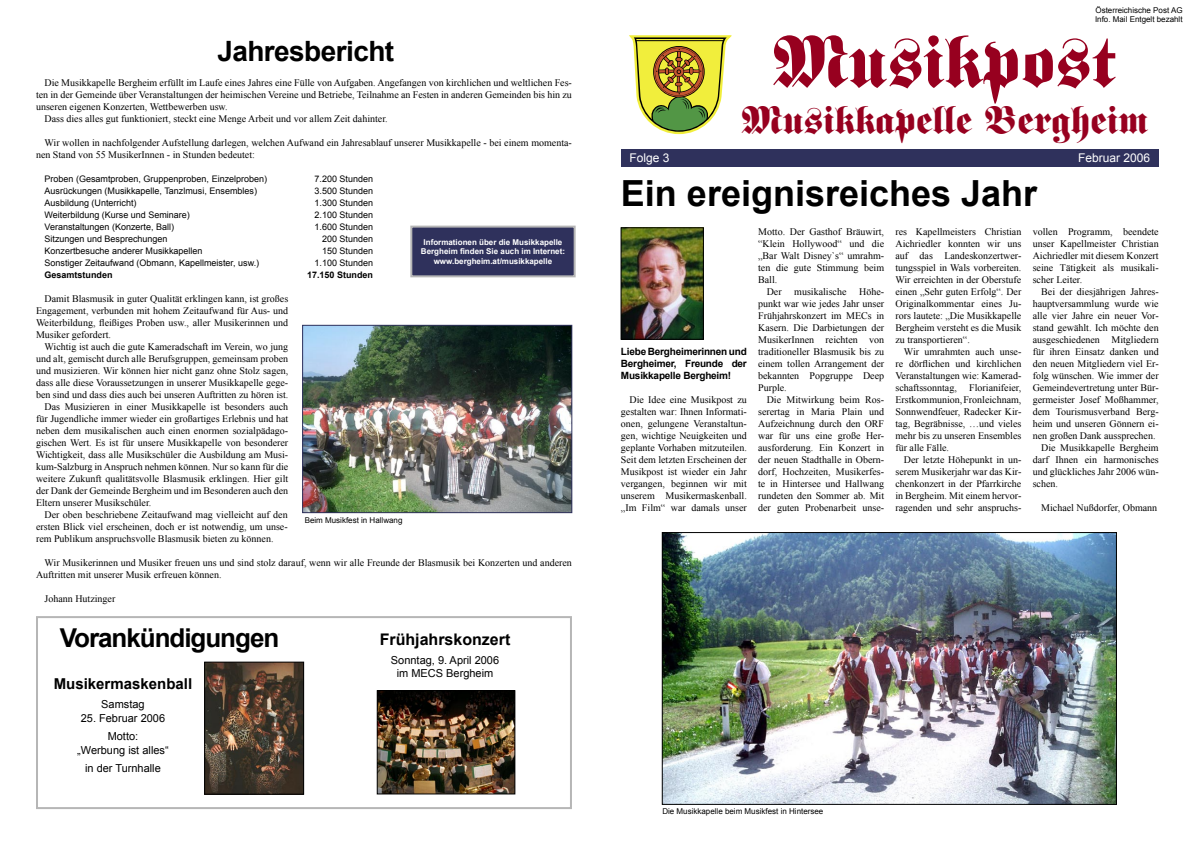
<style>
.page{position:relative;width:1191px;height:842px;background:#fff}
.page>*{position:absolute;margin:0;border:0;box-sizing:border-box;transform-origin:0 0}
.t1{font:72px "Frankenstein Plain";color:#97001f}
.t2{font:39px "Frankenstein Plain";color:#97001f}
.t3{font:700 36px "Arial";color:#000}
.t4{font:700 28px "Arial";letter-spacing:-.02em;color:#000}
.t5{font:700 26px "Arial";letter-spacing:-.04em;color:#000}
.t6{font:700 16px "Arial";color:#000}
.t7{font:700 15px "Arial";color:#000}
.t8{font:12px "Arial";color:#fff}
.t9{font:11px/13.2px "Arial";color:#000;text-align:center}
.t10{font:10px/12px "Times New Roman";color:#000;text-align:justify}
.t11{font:700 10px/12px "Arial";letter-spacing:-.02em;color:#000;text-align:justify}
.t12{font:9px "Arial";color:#000}
.t13{font:700 9px "Arial";color:#000}
.t14{font:8px "Arial";color:#000}
.t15{font:700 8px/9.6px "Arial";color:#fff;text-align:center}
</style>
<div class="page">
<div style="left:411px;top:227px;width:163px;height:49px;background:#2f315c"></div>
<div style="left:410px;top:226px;width:165px;height:51px;border:2px solid #b6b6b6"></div>
<div style="left:36px;top:616px;width:536px;height:193px;border:2px solid #b6b6b6"></div>
<img style="left:379px;top:692px;width:134px;height:100px">
<div style="left:377px;top:690px;width:138px;height:104px;border:1px solid #000"></div>
<img style="left:206px;top:664px;width:96px;height:128px">
<div style="left:204px;top:662px;width:100px;height:132px;border:1px solid #000"></div>
<img style="left:304px;top:327px;width:266px;height:184px">
<div style="left:302px;top:325px;width:270px;height:188px;border:1px solid #2f315c"></div>
<svg style="left:629px;top:35px;width:102px;height:99px"></svg>
<img style="left:623px;top:230px;width:78px;height:107px">
<div style="left:621px;top:228px;width:82px;height:111px;border:1px solid #000"></div>
<img style="left:664px;top:534px;width:450px;height:268px">
<div style="left:662px;top:532px;width:454px;height:272px;border:1px solid #000"></div>
<div style="left:621px;top:149px;width:537px;height:17px;background:#2f315c"></div>
<p class="t4" style="left:217px;top:33px;width:178px">Jahresbericht</p>
<p class="t10" style="left:36px;top:76px;width:537px;text-indent:9px">Die Musikkapelle Bergheim erfüllt im Laufe eines Jahres eine Fülle von Aufgaben. Angefangen von kirchlichen und weltlichen Fes&shy;ten in der Gemeinde über Veranstaltungen der heimischen Vereine und Betriebe, Teilnahme an Festen in anderen Gemeinden bis hin zu unseren eigenen Konzerten, Wettbewerben usw.</p>
<p class="t10" style="left:45px;top:112px;width:344px">Dass dies alles gut funktioniert, steckt eine Menge Arbeit und vor allem Zeit dahinter.</p>
<p class="t10" style="left:36px;top:136px;width:537px;text-indent:9px">Wir wollen in nachfolgender Aufstellung darlegen, welchen Aufwand ein Jahresablauf unserer Musikkapelle - bei einem momenta&shy;nen Stand von 55 MusikerInnen - in Stunden bedeutet:</p>
<p class="t12" style="left:45px;top:173px;width:224px">Proben (Gesamtproben, Gruppenproben, Einzelproben)</p>
<p class="t12" style="left:314px;top:173px;width:60px">7.200 Stunden</p>
<p class="t12" style="left:45px;top:185px;width:214px">Ausrückungen (Musikkapelle, Tanzlmusi, Ensembles)</p>
<p class="t12" style="left:314px;top:185px;width:60px">3.500 Stunden</p>
<p class="t12" style="left:45px;top:197px;width:94px">Ausbildung (Unterricht)</p>
<p class="t12" style="left:314px;top:197px;width:60px">1.300 Stunden</p>
<p class="t12" style="left:45px;top:209px;width:147px">Weiterbildung (Kurse und Seminare)</p>
<p class="t12" style="left:314px;top:209px;width:60px">2.100 Stunden</p>
<p class="t12" style="left:45px;top:221px;width:131px">Veranstaltungen (Konzerte, Ball)</p>
<p class="t12" style="left:314px;top:221px;width:60px">1.600 Stunden</p>
<p class="t12" style="left:45px;top:233px;width:125px">Sitzungen und Besprechungen</p>
<p class="t12" style="left:322px;top:233px;width:53px">200 Stunden</p>
<p class="t12" style="left:45px;top:245px;width:160px">Konzertbesuche anderer Musikkapellen</p>
<p class="t12" style="left:322px;top:245px;width:53px">150 Stunden</p>
<p class="t12" style="left:45px;top:257px;width:216px">Sonstiger Zeitaufwand (Obmann, Kapellmeister, usw.)</p>
<p class="t12" style="left:314px;top:257px;width:60px">1.100 Stunden</p>
<p class="t13" style="left:45px;top:269px;width:70px">Gesamtstunden</p>
<p class="t13" style="left:307px;top:269px;width:68px">17.150 Stunden</p>
<p class="t10" style="left:36px;top:292px;width:254px;text-indent:9px">Damit Blasmusik in guter Qualität erklingen kann, ist großes Engagement, verbunden mit hohem Zeitaufwand für Aus- und Weiterbildung, fleißiges Proben usw., aller Musikerinnen und Musiker gefordert.</p>
<p class="t10" style="left:36px;top:340px;width:254px;text-indent:9px">Wichtig ist auch die gute Kameradschaft im Verein, wo jung und alt, gemischt durch alle Berufsgruppen, gemeinsam proben und musizieren. Wir können hier nicht ganz ohne Stolz sagen, dass alle diese Voraussetzungen in unserer Musikkapelle gege&shy;ben sind und dass dies auch bei unseren Auftritten zu hören ist.</p>
<p class="t10" style="left:36px;top:400px;width:254px;text-indent:9px">Das Musizieren in einer Musikkapelle ist besonders auch für Jugendliche immer wieder ein großartiges Erlebnis und hat neben dem musikalischen auch einen enormen sozialpädago&shy;gischen Wert. Es ist für unsere Musikkapelle von besonderer Wichtigkeit, dass alle Musikschüler die Ausbildung am Musi&shy;kum-Salzburg in Anspruch nehmen können. Nur so kann für die weitere Zukunft qualitätsvolle Blasmusik erklingen. Hier gilt der Dank der Gemeinde Bergheim und im Besonderen auch den Eltern unserer Musikschüler.</p>
<p class="t10" style="left:36px;top:508px;width:253px;text-indent:9px">Der oben beschriebene Zeitaufwand mag vielleicht auf den ersten Blick viel erscheinen, doch er ist notwendig, um unse&shy;rem Publikum anspruchsvolle Blasmusik bieten zu können.</p>
<p class="t10" style="left:36px;top:556px;width:537px;text-indent:9px">Wir Musikerinnen und Musiker freuen uns und sind stolz darauf, wenn wir alle Freunde der Blasmusik bei Konzerten und anderen<br>Auftritten mit unserer Musik erfreuen können.</p>
<p class="t10" style="left:45px;top:592px;width:72px">Johann Hutzinger</p>
<p class="t15" style="left:421px;top:237px;width:146px">Informationen über die Musikkapelle<br>Bergheim finden Sie auch im Internet:</p>
<p class="t15" style="left:434px;top:257px;width:120px">www.bergheim.at/musikkapelle</p>
<p class="t14" style="left:305px;top:515px;width:99px">Beim Musikfest in Hallwang</p>
<p class="t5" style="left:60px;top:621px;width:221px">Vorankündigungen</p>
<p class="t7" style="left:54px;top:674px;width:140px">Musikermaskenball</p>
<p class="t9" style="left:101px;top:698px;width:45px">Samstag</p>
<p class="t9" style="left:81px;top:711px;width:86px">25. Februar 2006</p>
<p class="t9" style="left:77px;top:730px;width:93px">Motto:<br>„Werbung ist alles“</p>
<p class="t9" style="left:85px;top:762px;width:77px">in der Turnhalle</p>
<p class="t6" style="left:380px;top:629px;width:132px">Frühjahrskonzert</p>
<p class="t9" style="left:391px;top:653px;width:110px">Sonntag, 9. April 2006 im MECS Bergheim</p>
<p class="t14" style="left:1095px;top:5px;width:89px">Österreichische Post AG</p>
<p class="t14" style="left:1095px;top:14px;width:89px">Info. Mail Entgelt bezahlt</p>
<p class="t1" style="left:774px;top:21px;width:344px">Musikpost</p>
<p class="t2" style="left:742px;top:98px;width:407px">Musikkapelle Bergheim</p>
<p class="t8" style="left:629px;top:150px;width:42px">Folge 3</p>
<p class="t8" style="left:1078px;top:150px;width:74px">Februar 2006</p>
<p class="t3" style="left:621px;top:170px;width:418px">Ein ereignisreiches Jahr</p>
<p class="t11" style="left:621px;top:346px;width:127px">Liebe Bergheimerinnen und Bergheimer, Freunde der Musikkapelle Bergheim!</p>
<p class="t10" style="left:621px;top:394px;width:127px;text-indent:9px">Die Idee eine Musikpost zu gestalten war: Ihnen Informati&shy;onen, gelungene Veranstaltun&shy;gen, wichtige Neuigkeiten und geplante Vorhaben mitzuteilen.<br>Seit dem letzten Erscheinen der Musikpost ist wieder ein Jahr vergangen, beginnen wir mit unserem Musikermaskenball. „Im Film“ war damals unser</p>
<p class="t10" style="left:758px;top:225px;width:127px">Motto. Der Gasthof Bräuwirt, “Klein Hollywood“ und die „Bar Walt Disney`s“ umrahm&shy;ten die gute Stimmung beim Ball.</p>
<p class="t10" style="left:766px;top:285px;width:16px">Der</p>
<p class="t10" style="left:794px;top:285px;width:54px">musikalische</p>
<p class="t10" style="left:758px;top:285px;width:127px;text-indent:101px">Höhe&shy;punkt war wie jedes Jahr unser Frühjahrskonzert im MECs in Kasern. Die Darbietungen der MusikerInnen reichten von traditioneller Blasmusik bis zu einem tollen Arrangement der bekannten Popgruppe Deep Purple.</p>
<p class="t10" style="left:758px;top:393px;width:127px;text-indent:9px">Die Mitwirkung beim Ros&shy;serertag in Maria Plain und Aufzeichnung durch den ORF war für uns eine große Her&shy;ausforderung. Ein Konzert in der neuen Stadthalle in Obern&shy;dorf, Hochzeiten, Musikerfes&shy;te in Hintersee und Hallwang rundeten den Sommer ab. Mit der guten Probenarbeit unse-</p>
<p class="t10" style="left:895px;top:225px;width:127px">res Kapellmeisters Christian Aichriedler konnten wir uns auf das Landeskonzertwer&shy;tungsspiel in Wals vorbereiten.<br>Wir erreichten in der Oberstufe einen „Sehr guten Erfolg“. Der Originalkommentar eines Ju&shy;rors lautete: „Die Musikkapelle Bergheim versteht es die Musik zu transportieren“.</p>
<p class="t10" style="left:895px;top:345px;width:127px;text-indent:9px">Wir umrahmten auch unse&shy;re dörflichen und kirchlichen Veranstaltungen wie: Kamerad&shy;schaftssonntag, Florianifeier, Erstkommunion, Fronleichnam, Sonnwendfeuer, Radecker Kir&shy;tag, Begräbnisse, …und vieles mehr bis zu unseren Ensembles für alle Fälle.</p>
<p class="t10" style="left:895px;top:453px;width:127px;text-indent:9px">Der letzte Höhepunkt in un&shy;serem Musikerjahr war das Kir&shy;chenkonzert in der Pfarrkirche in Bergheim. Mit einem hervor&shy;ragenden und sehr anspruchs-</p>
<p class="t10" style="left:1032px;top:225px;width:127px">vollen Programm, beendete unser Kapellmeister Christian Aichriedler mit diesem Konzert seine Tätigkeit als musikali&shy;scher Leiter.</p>
<p class="t10" style="left:1032px;top:285px;width:127px;text-indent:9px">Bei der diesjährigen Jahres&shy;hauptversammlung wurde wie alle vier Jahre ein neuer Vor&shy;stand gewählt. Ich möchte den ausgeschiedenen Mitgliedern für ihren Einsatz danken und den neuen Mitgliedern viel Er&shy;folg wünschen. Wie immer der Gemeindevertretung unter Bür&shy;germeister Josef Moßhammer, dem Tourismusverband Berg&shy;heim und unseren Gönnern ei&shy;nen großen Dank aussprechen.</p>
<p class="t10" style="left:1032px;top:441px;width:127px;text-indent:9px">Die Musikkapelle Bergheim darf Ihnen ein harmonisches und glückliches Jahr 2006 wün&shy;schen.</p>
<p class="t10" style="left:1041px;top:501px;width:117px">Michael Nußdorfer, Obmann</p>
<p class="t14" style="left:662px;top:806px;width:162px">Die Musikkapelle beim Musikfest in Hintersee</p>
</div>
